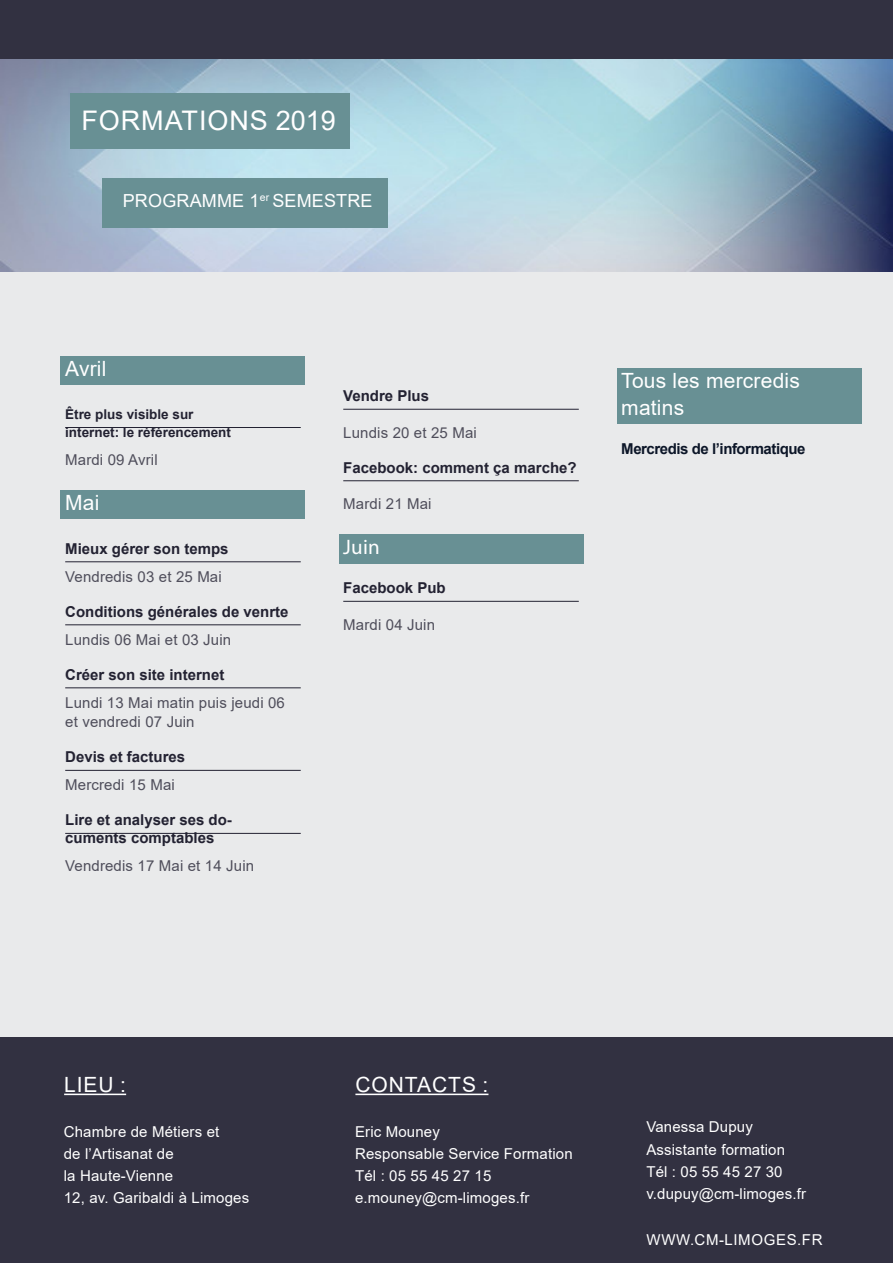
<style>
.page{position:relative;width:893px;height:1263px;background:#e9eaeb}
.page>*{position:absolute;margin:0;border:0;box-sizing:border-box;transform-origin:0 0}
.formation{font:27px "Arial";letter-spacing:.035em;color:#fff}
.mois_calendrier{font:21px/27px "Arial";letter-spacing:.01em;color:#fff}
.lieu_contact{font:21px "Arial";letter-spacing:.045em;color:#fff}
.mois_calendrier-2{font:21px "Myriad Pro";color:#fff}
.date_calendrier{font:18px "Arial";letter-spacing:.01em;color:#fff}
.contacts{font:15px "Arial";letter-spacing:.01em;color:#fff}
.theme-calendrier{font:700 15px/18px "Arial";color:#232232}
.date_calendrier-2{font:15px/19.5px "Arial";letter-spacing:.01em;color:#4f4e5b}
.lieu_contact-2{font:700 15px "Arial";letter-spacing:-.03em;color:#0c1628}
.contacts_noms{font:15px "Arial";letter-spacing:.01em;color:#fff}
.lieu_contact-3{font:15px "Arial";letter-spacing:.045em;color:#fff}
.theme-calendrier-2{font:700 13.5px/18px "Arial";color:#232232}
</style>
<div class="page">
<img style="left:0;top:59px;width:893px;height:213px">
<div style="left:0;top:4px;width:893px;height:55px;background:#323141"></div>
<div style="left:0;top:0;width:893px;height:43px;background:#323141"></div>
<div style="left:0;top:1037px;width:893px;height:226px;background:#323141"></div>
<div style="left:102px;top:178px;width:285px;height:49px;background:#689094"></div>
<div style="left:70px;top:94px;width:279px;height:55px;background:#689094"></div>
<hr style="left:64px;top:1093px;width:62px;height:2px;background:#fff">
<hr style="left:355px;top:1093px;width:133px;height:2px;background:#fff">
<div style="left:61px;top:356px;width:244px;height:28px;background:#689094"></div>
<hr style="left:65px;top:427px;width:236px;height:1px;background:#232232">
<div style="left:61px;top:491px;width:244px;height:28px;background:#689094"></div>
<hr style="left:65px;top:561px;width:236px;height:1px;background:#232232">
<hr style="left:65px;top:624px;width:236px;height:1px;background:#232232">
<hr style="left:65px;top:687px;width:236px;height:1px;background:#232232">
<hr style="left:65px;top:770px;width:236px;height:1px;background:#232232">
<hr style="left:65px;top:833px;width:236px;height:1px;background:#232232">
<hr style="left:343px;top:409px;width:236px;height:1px;background:#232232">
<hr style="left:343px;top:480px;width:236px;height:1px;background:#232232">
<div style="left:339px;top:534px;width:244px;height:29px;background:#689094"></div>
<hr style="left:343px;top:601px;width:236px;height:1px;background:#232232">
<div style="left:617px;top:368px;width:244px;height:55px;background:#689094"></div>
<p class="formation" style="left:81px;top:101px;width:256px">FORMATIONS 2019</p>
<p class="date_calendrier" style="left:123px;top:188px;width:251px">PROGRAMME 1<sup>er</sup> SEMESTRE</p>
<p class="mois_calendrier" style="left:65px;top:355px;width:43px">Avril</p>
<p class="theme-calendrier-2" style="left:65px;top:406px;width:167px">Être plus visible sur internet: le référencement</p>
<p class="date_calendrier-2" style="left:65px;top:450px;width:94px">Mardi 09 Avril</p>
<p class="mois_calendrier" style="left:65px;top:489px;width:36px">Mai</p>
<p class="theme-calendrier" style="left:65px;top:540px;width:165px">Mieux gérer son temps</p>
<p class="date_calendrier-2" style="left:65px;top:566px;width:158px">Vendredis 03 et 25 Mai</p>
<p class="theme-calendrier" style="left:65px;top:603px;width:225px">Conditions générales de venrte</p>
<p class="date_calendrier-2" style="left:65px;top:630px;width:168px">Lundis 06 Mai et 03 Juin</p>
<p class="theme-calendrier" style="left:65px;top:666px;width:161px">Créer son site internet</p>
<p class="date_calendrier-2" style="left:65px;top:693px;width:221px">Lundi 13 Mai matin puis jeudi 06 et vendredi 07 Juin</p>
<p class="theme-calendrier" style="left:65px;top:748px;width:122px">Devis et factures</p>
<p class="date_calendrier-2" style="left:65px;top:775px;width:111px">Mercredi 15 Mai</p>
<p class="theme-calendrier" style="left:65px;top:811px;width:168px">Lire et analyser ses do&shy;cuments comptables</p>
<p class="date_calendrier-2" style="left:65px;top:856px;width:190px">Vendredis 17 Mai et 14 Juin</p>
<p class="theme-calendrier" style="left:343px;top:387px;width:87px">Vendre Plus</p>
<p class="date_calendrier-2" style="left:343px;top:422px;width:135px">Lundis 20 et 25 Mai</p>
<p class="theme-calendrier" style="left:343px;top:458px;width:235px">Facebook: comment ça marche?</p>
<p class="date_calendrier-2" style="left:343px;top:494px;width:90px">Mardi 21 Mai</p>
<p class="mois_calendrier-2" style="left:343px;top:534px;width:38px">Juin</p>
<p class="theme-calendrier" style="left:343px;top:579px;width:104px">Facebook Pub</p>
<p class="date_calendrier-2" style="left:343px;top:615px;width:93px">Mardi 04 Juin</p>
<p class="mois_calendrier" style="left:621px;top:367px;width:180px">Tous les mercredis matins</p>
<p class="lieu_contact-2" style="left:621px;top:438px;width:186px">Mercredis de l’informatique</p>
<p class="lieu_contact" style="left:64px;top:1070px;width:63px">LIEU :</p>
<p class="contacts" style="left:64px;top:1121px;width:157px">Chambre de Métiers et</p>
<p class="contacts" style="left:64px;top:1143px;width:111px">de l’Artisanat de</p>
<p class="contacts" style="left:64px;top:1165px;width:111px">la Haute-Vienne</p>
<p class="contacts" style="left:64px;top:1188px;width:187px">12, av. Garibaldi à Limoges</p>
<p class="lieu_contact" style="left:355px;top:1070px;width:135px">CONTACTS :</p>
<p class="contacts_noms" style="left:355px;top:1121px;width:86px">Eric Mouney</p>
<p class="contacts" style="left:355px;top:1143px;width:219px">Responsable Service Formation</p>
<p class="contacts" style="left:355px;top:1165px;width:138px">Tél : 05 55 45 27 15</p>
<p class="contacts" style="left:355px;top:1188px;width:176px">e.mouney@cm-limoges.fr</p>
<p class="contacts_noms" style="left:646px;top:1117px;width:108px">Vanessa Dupuy</p>
<p class="contacts" style="left:646px;top:1139px;width:140px">Assistante formation</p>
<p class="contacts" style="left:646px;top:1161px;width:138px">Tél : 05 55 45 27 30</p>
<p class="contacts" style="left:646px;top:1183px;width:161px">v.dupuy@cm-limoges.fr</p>
<p class="lieu_contact-3" style="left:647px;top:1229px;width:177px">WWW.CM-LIMOGES.FR</p>
</div>
